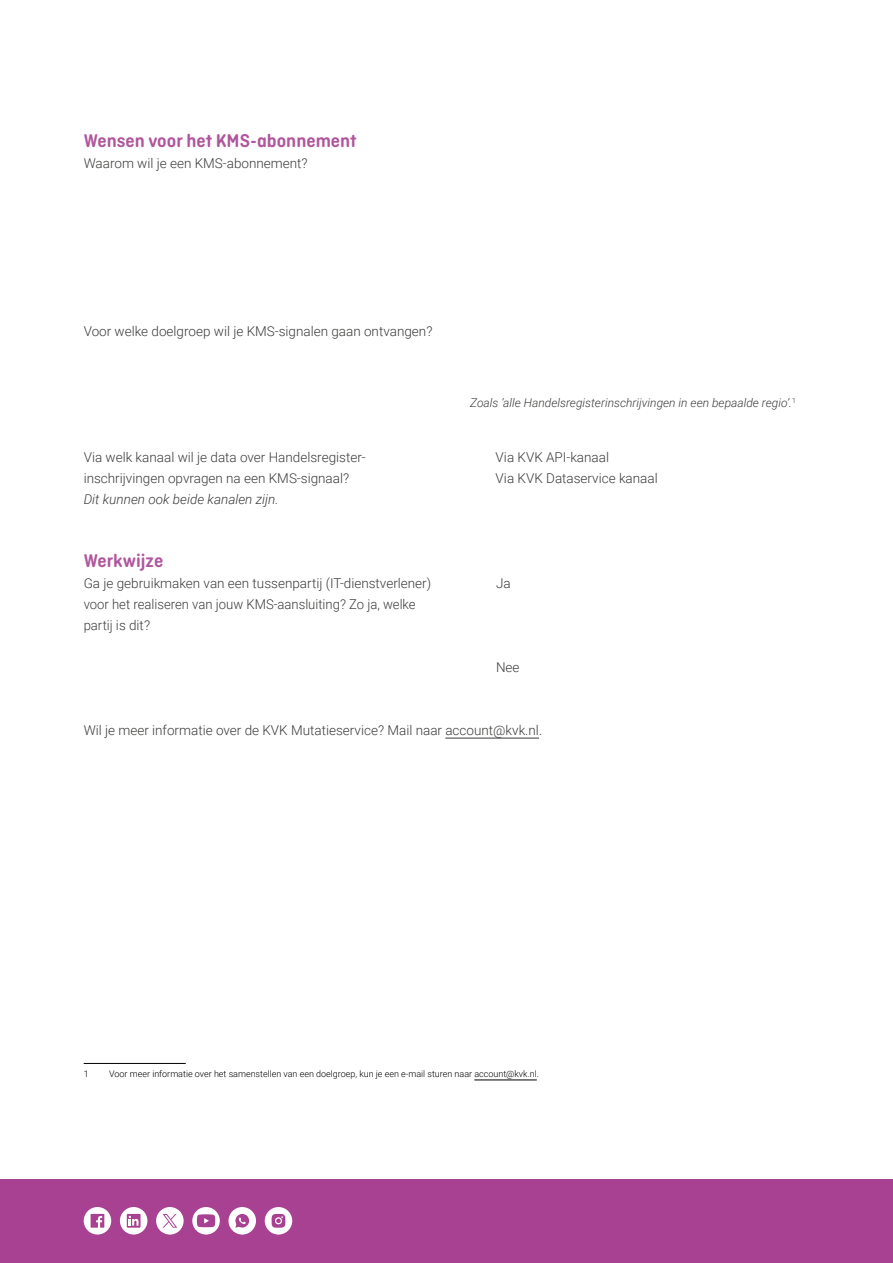
<style>
.page{position:relative;width:893px;height:1263px;background:#fff}
.page>*{position:absolute;margin:0;border:0;box-sizing:border-box;transform-origin:0 0}
._2_Tussenkop{font:600 19.5px "Ciutadella Rounded";color:#af569c}
._0_plat{font:300 13.5px/21px "Roboto";color:#3c3c3b}
._0_plat-2{font:italic 300 12px "Roboto";color:#3c3c3b}
.voetnoot{font:300 9px "Roboto";color:#000}
.s1{font-style:italic}
</style>
<div class="page">
<div style="left:0;top:1179px;width:893px;height:84px;background:#a84191"></div>
<svg style="left:192px;top:1207px;width:28px;height:27px"></svg>
<svg style="left:120px;top:1207px;width:27px;height:27px"></svg>
<svg style="left:84px;top:1207px;width:27px;height:27px"></svg>
<svg style="left:228px;top:1207px;width:28px;height:27px"></svg>
<svg style="left:265px;top:1207px;width:27px;height:27px"></svg>
<svg style="left:156px;top:1207px;width:28px;height:27px"></svg>
<hr style="left:84px;top:1063px;width:102px;height:1px;background:#000">
<hr style="left:474px;top:1080px;width:63px;height:1px;background:#000">
<hr style="left:445px;top:738px;width:94px;height:1px;background:#3c3c3b">
<h2 class="_2_Tussenkop" style="left:84px;top:130px;width:275px">Wensen voor het KMS-abonnement</h2>
<p class="_0_plat" style="left:84px;top:152px;width:225px">Waarom wil je een KMS-abonnement?</p>
<p class="_0_plat" style="left:84px;top:320px;width:350px">Voor welke doelgroep wil je KMS-signalen gaan ontvangen?</p>
<p class="_0_plat-2" style="left:470px;top:394px;width:327px">Zoals ‘alle Handelsregisterinschrijvingen in een bepaalde regio’.<sup>1</sup></p>
<p class="_0_plat" style="left:84px;top:446px;width:283px">Via welk kanaal wil je data over Handelsregister&shy;inschrijvingen opvragen na een KMS-signaal?<br><span class="s1">Dit kunnen ook beide kanalen zijn.</span></p>
<p class="_0_plat" style="left:496px;top:446px;width:115px">Via KVK API-kanaal</p>
<p class="_0_plat" style="left:496px;top:467px;width:164px">Via KVK Dataservice kanaal</p>
<h2 class="_2_Tussenkop" style="left:84px;top:550px;width:81px">Werkwijze</h2>
<p class="_0_plat" style="left:84px;top:572px;width:349px">Ga je gebruikmaken van een tussenpartij (IT-dienstverlener) voor het realiseren van jouw KMS-aansluiting? Zo ja, welke partij is dit?</p>
<p class="_0_plat" style="left:496px;top:572px;width:16px">Ja</p>
<p class="_0_plat" style="left:496px;top:656px;width:25px">Nee</p>
<p class="_0_plat" style="left:84px;top:719px;width:460px">Wil je meer informatie over de KVK Mutatieservice? Mail naar account@kvk.nl.</p>
<p class="voetnoot" style="left:84px;top:1067px;width:6px">1</p>
<p class="voetnoot" style="left:109px;top:1067px;width:431px">Voor meer informatie over het samenstellen van een doelgroep, kun je een e-mail sturen naar account@kvk.nl.</p>
</div>
